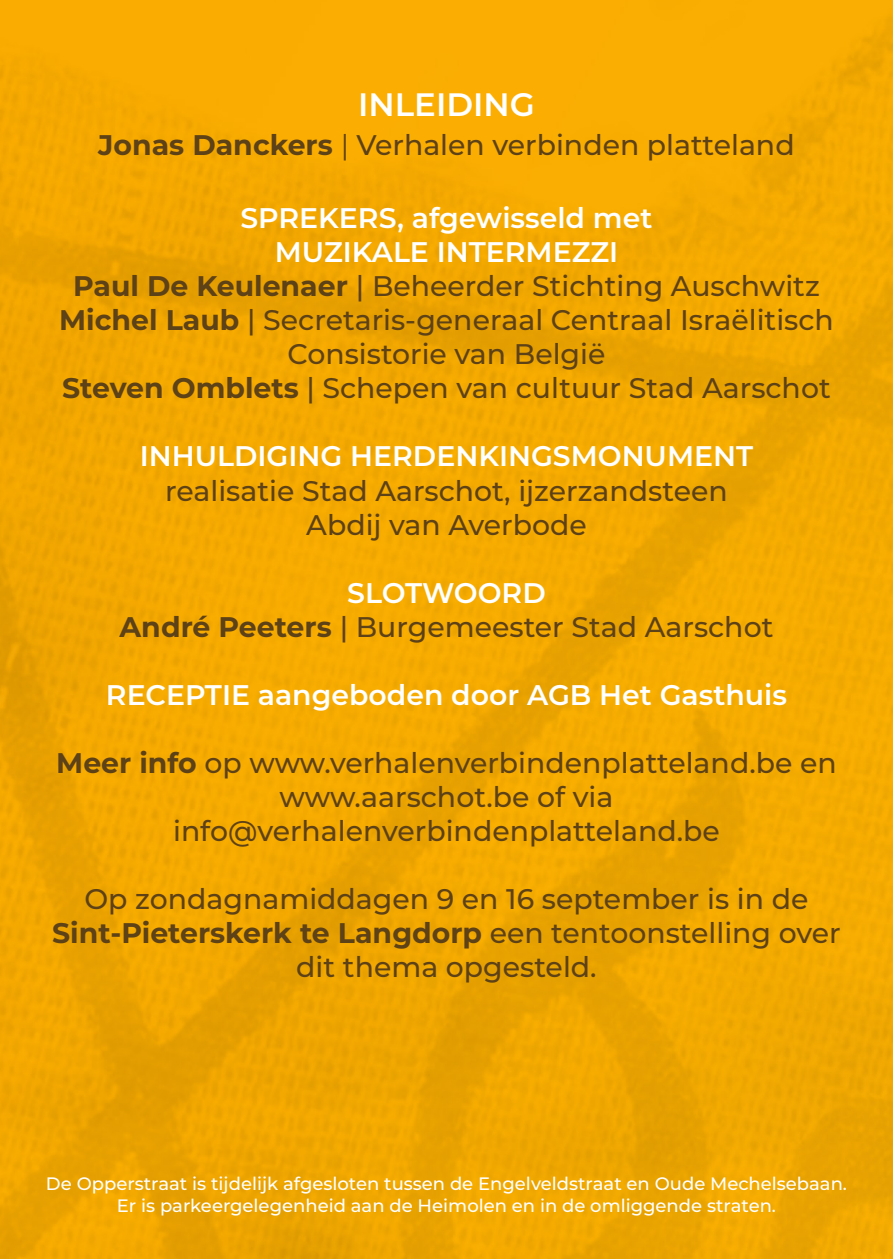
<style>
.page{position:relative;width:893px;height:1259px;background:#fff}
.page>*{position:absolute;margin:0;border:0;box-sizing:border-box;transform-origin:0 0}
.lopende_tekst_wit{font:600 32.4px "Montserrat";color:#fff}
.titel_bruin_small{font:500 28.2px/33.9px "Montserrat";color:#5d4117;text-align:center}
.lopende_tekst{font:500 28.2px/33.9px "Montserrat";color:#5d4117;text-align:center}
.lopende_tekst_wit-2{font:600 28.2px/33.9px "Montserrat";color:#fff;text-align:center}
.kleine_witte_titel{font:600 28.2px "Montserrat";color:#fff}
.titel_bruin_small-2{font:500 18px "Montserrat";color:#fff}
.s1{font-weight:700}
.s2{font-weight:400}
</style>
<div class="page">
<img style="left:0;top:0;width:893px;height:1259px">
<p class="lopende_tekst_wit" style="left:358px;top:82px;width:178px">INLEIDING</p>
<p class="lopende_tekst" style="left:98px;top:127px;width:698px"><span class="s1">Jonas Danckers</span> <span class="s2">|</span> Verhalen verbinden platteland</p>
<p class="lopende_tekst_wit-2" style="left:240px;top:200px;width:414px">SPREKERS, afgewisseld met<br>MUZIKALE INTERMEZZI</p>
<p class="lopende_tekst" style="left:73px;top:268px;width:748px"><span class="s1">Paul De Keulenaer</span> | Beheerder Stichting Auschwitz</p>
<p class="titel_bruin_small" style="left:59px;top:302px;width:776px"><span class="s1">Michel Laub</span> | Secretaris-generaal Centraal Israëlitisch<br>Consistorie van België</p>
<p class="titel_bruin_small" style="left:62px;top:370px;width:770px"><span class="s1">Steven Omblets</span> | Schepen van cultuur Stad Aarschot</p>
<p class="kleine_witte_titel" style="left:140px;top:436px;width:615px">INHULDIGING HERDENKINGSMONUMENT</p>
<p class="lopende_tekst" style="left:165px;top:472px;width:564px">realisatie Stad Aarschot, ijzerzandsteen<br>Abdij van Averbode</p>
<p class="kleine_witte_titel" style="left:347px;top:572px;width:200px">SLOTWOORD</p>
<p class="lopende_tekst" style="left:120px;top:608px;width:655px"><span class="s1">André Peeters</span> | Burgemeester Stad Aarschot</p>
<p class="lopende_tekst_wit-2" style="left:106px;top:676px;width:682px">RECEPTIE aangeboden door AGB Het Gasthuis</p>
<p class="titel_bruin_small" style="left:56px;top:744px;width:782px"><span class="s1">Meer info</span> op www.verhalenverbindenplatteland.be en www.aarschot.be of via info@verhalenverbindenplatteland.be</p>
<p class="titel_bruin_small" style="left:52px;top:880px;width:790px">Op zondagnamiddagen 9 en 16 september is in de<br><span class="s1">Sint-Pieterskerk te Langdorp</span> een tentoonstelling over dit thema opgesteld.</p>
<p class="titel_bruin_small-2" style="left:46px;top:1171px;width:802px">De Opperstraat is tijdelijk afgesloten tussen de Engelveldstraat en Oude Mechelsebaan.</p>
<p class="titel_bruin_small-2" style="left:117px;top:1193px;width:661px">Er is parkeergelegenheid aan de Heimolen en in de omliggende straten.</p>
</div>
